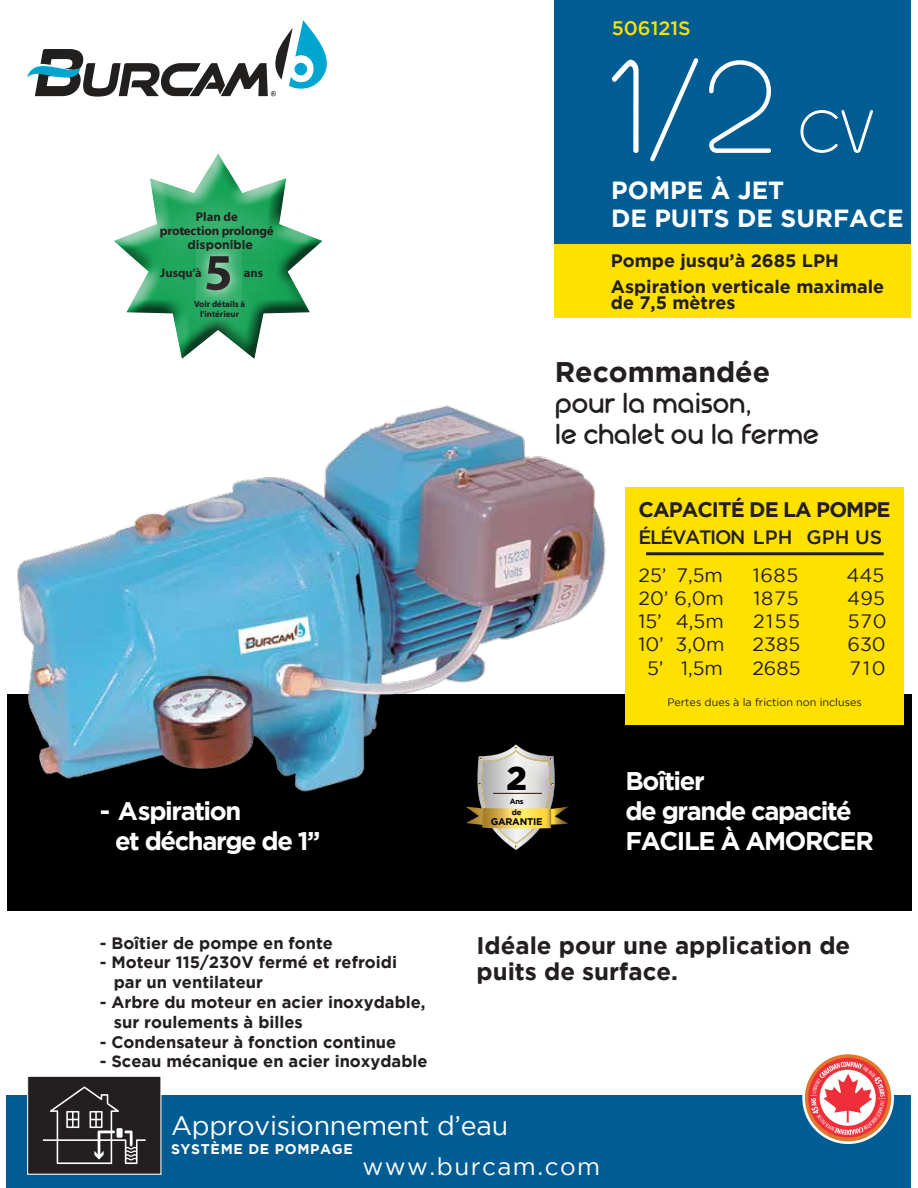
<style>
.page{position:relative;width:918px;height:1188px;background:#fff}
.page>*{position:absolute;margin:0;border:0;box-sizing:border-box;transform-origin:0 0}
.t1{font:100 133.35px "Geoma";color:#fff}
.t2{font:700 51.6px "Myriad Pro";color:#231f20}
.t3{font:900 32.7px "Gotham";color:#000}
.t4{font:28.35px/31px "Geoma";color:#231f20}
.t5{font:700 28.35px "Gotham";color:#231f20}
.t6{font:26.85px "Gotham";letter-spacing:-.01em;color:#fff}
.t7{font:700 25.5px/30px "Gotham";letter-spacing:-.055em;color:#fff}
.t8{font:700 24.75px/28.2px "Gotham";color:#fff}
.t9{font:24.3px "Gotham";letter-spacing:.06em;color:#fff}
.t10{font:700 24px/26px "Gotham";color:#231f20}
.t11{font:700 21px "Gotham";letter-spacing:-.045em;color:#231f20}
.t12{font:500 19.5px "Gotham";color:#ffe100}
.t13{font:19.35px "Gotham";letter-spacing:.01em;color:#231f20}
.t14{font:500 19.35px "Gotham";letter-spacing:-.075em;color:#231f20}
.t15{font:700 18px/25.5px "Gotham";color:#231f20}
.t16{font:700 16.5px/19.8px "Gotham";color:#231f20}
.t17{font:700 14.1px "Gotham";letter-spacing:.045em;color:#fff}
.t18{font:700 12.75px "Myriad Web Pro";letter-spacing:-.015em;color:#231f20}
.t19{font:700 12.75px "Myriad Pro";color:#231f20}
.t20{font:700 12.45px "Myriad Pro";color:#231f20}
.t21{font:700 12.3px "Gotham";color:#231f20}
.t22{font:10.8px "Gotham";color:#231f20}
.t23{font:700 9.6px "Gotham";letter-spacing:-.025em;color:#010101}
.t24{font:700 8.85px/10.6px "Myriad Pro";color:#231f20;text-align:center}
.t25{font:700 7.65px "Gotham";color:#010101}
.t26{font:700 7.5px "Gotham";color:#010101}
.s1{font-size:60.45px}
</style>
<div class="page">
<div style="left:7px;top:1096px;width:904px;height:92px;background:#005d94"></div>
<div style="left:28px;top:1076px;width:133px;height:98px;background:#231f20"></div>
<div style="left:27px;top:1076px;width:134px;height:99px;border:1px solid #fff"></div>
<svg style="left:43px;top:1086px;width:103px;height:78px"></svg>
<div style="left:117px;top:1128px;width:6px;height:10px;background:#fff;border-radius:2px"></div>
<div style="left:7px;top:694px;width:904px;height:217px;background:#000"></div>
<div style="left:555px;top:0;width:356px;height:286px;background:#005d94"></div>
<div style="left:555px;top:244px;width:356px;height:73px;background:#ffe100"></div>
<svg style="left:499px;top:836px;width:34px;height:14px"></svg>
<img style="left:150px;top:169px;width:136px;height:45px">
<img style="left:114px;top:214px;width:67px;height:99px">
<img style="left:181px;top:214px;width:141px;height:99px">
<img style="left:139px;top:247px;width:161px;height:112px">
<div style="left:626px;top:487px;width:278px;height:238px;background:#ffe100"></div>
<hr style="left:646px;top:552px;width:238px;height:3px;background:#231f20">
<svg style="left:27px;top:20px;width:300px;height:77px"></svg>
<svg style="left:802px;top:1052px;width:92px;height:92px"></svg>
<div style="left:805px;top:1054px;width:86px;height:87px;background:#e1772a;border-radius:50%"></div>
<svg style="left:808px;top:1058px;width:80px;height:80px"></svg>
<svg style="left:810px;top:1062px;width:76px;height:73px;background:#ee8687"></svg>
<img style="left:17px;top:405px;width:589px;height:431px">
<svg style="left:650px;top:58px;width:49px;height:104px"></svg>
<svg style="left:709px;top:60px;width:62px;height:93px"></svg>
<svg style="left:800px;top:110px;width:73px;height:43px"></svg>
<svg style="left:612px;top:59px;width:27px;height:94px"></svg>
<p class="t12" style="left:612px;top:17px;width:80px">506121S</p>
<p class="t19" style="left:196px;top:208px;width:43px">Plan de</p>
<p class="t18" style="left:160px;top:224px;width:115px">protection prolongé</p>
<p class="t20" style="left:160px;top:265px;width:43px">Jusqu’à</p>
<p class="t20" style="left:244px;top:265px;width:21px">ans</p>
<p class="t24" style="left:194px;top:298px;width:53px">Voir détails à l’intérieur</p>
<p class="t21" style="left:188px;top:238px;width:67px">disponible</p>
<h2 class="t2" style="left:204px;top:239px;width:30px">5</h2>
<h3 class="t7" style="left:115px;top:795px;width:207px;text-indent:-15px">- Aspiration<br>et décharge de 1’’</h3>
<p class="t16" style="left:100px;top:933px;width:235px">- Boîtier de pompe en fonte</p>
<p class="t16" style="left:114px;top:952px;width:285px;text-indent:-14px">- Moteur 115/230V fermé et refroidi par un ventilateur</p>
<p class="t16" style="left:114px;top:992px;width:313px;text-indent:-14px">- Arbre du moteur en acier inoxydable, sur roulements à billes</p>
<p class="t16" style="left:100px;top:1032px;width:298px">- Condensateur à fonction continue</p>
<p class="t16" style="left:100px;top:1051px;width:329px">- Sceau mécanique en acier inoxydable</p>
<h1 class="t1" style="left:650px;top:36px;width:224px">/2 <span class="s1">CV</span></h1>
<h3 class="t8" style="left:611px;top:175px;width:294px">POMPE À JET<br>DE PUITS DE SURFACE</h3>
<p class="t15" style="left:611px;top:248px;width:275px">Pompe jusqu’à 2685 LPH<br>Aspiration verticale maximale</p>
<p class="t15" style="left:611px;top:290px;width:126px">de 7,5 mètres</p>
<h3 class="t5" style="left:555px;top:356px;width:217px">Recommandée</h3>
<h3 class="t4" style="left:555px;top:387px;width:266px">pour la maison,<br>le chalet ou la ferme</h3>
<h3 class="t3" style="left:506px;top:759px;width:22px">2</h3>
<p class="t26" style="left:510px;top:797px;width:16px">Ans</p>
<p class="t25" style="left:512px;top:808px;width:11px">de</p>
<p class="t23" style="left:491px;top:816px;width:53px">GARANTIE</p>
<p class="t11" style="left:639px;top:498px;width:254px">CAPACITÉ DE LA POMPE</p>
<p class="t14" style="left:639px;top:526px;width:245px">ÉLÉVATION LPH GPH US</p>
<p class="t13" style="left:639px;top:564px;width:86px">25’ 7,5m</p>
<p class="t13" style="left:753px;top:564px;width:47px">1685</p>
<p class="t13" style="left:846px;top:564px;width:39px">445</p>
<p class="t13" style="left:639px;top:587px;width:87px">20’ 6,0m</p>
<p class="t13" style="left:753px;top:587px;width:47px">1875</p>
<p class="t13" style="left:847px;top:587px;width:39px">495</p>
<p class="t13" style="left:639px;top:611px;width:87px">15’ 4,5m</p>
<p class="t13" style="left:753px;top:611px;width:48px">2155</p>
<p class="t13" style="left:848px;top:611px;width:40px">570</p>
<p class="t13" style="left:639px;top:634px;width:87px">10’ 3,0m</p>
<p class="t13" style="left:752px;top:634px;width:49px">2385</p>
<p class="t13" style="left:847px;top:634px;width:40px">630</p>
<p class="t13" style="left:647px;top:657px;width:77px">5’ 1,5m</p>
<p class="t13" style="left:752px;top:657px;width:50px">2685</p>
<p class="t13" style="left:849px;top:657px;width:38px">710</p>
<p class="t22" style="left:667px;top:696px;width:196px">Pertes dues à la friction non incluses</p>
<h3 class="t7" style="left:626px;top:765px;width:250px">Boîtier<br>de grande capacité<br>FACILE À AMORCER</h3>
<h3 class="t10" style="left:477px;top:932px;width:375px">Idéale pour une application de puits de surface.</h3>
<h3 class="t6" style="left:171px;top:1111px;width:339px">Approvisionnement d’eau</h3>
<p class="t17" style="left:171px;top:1141px;width:183px">SYSTÈME DE POMPAGE</p>
<h3 class="t9" style="left:363px;top:1153px;width:239px">www.burcam.com</h3>
</div>
